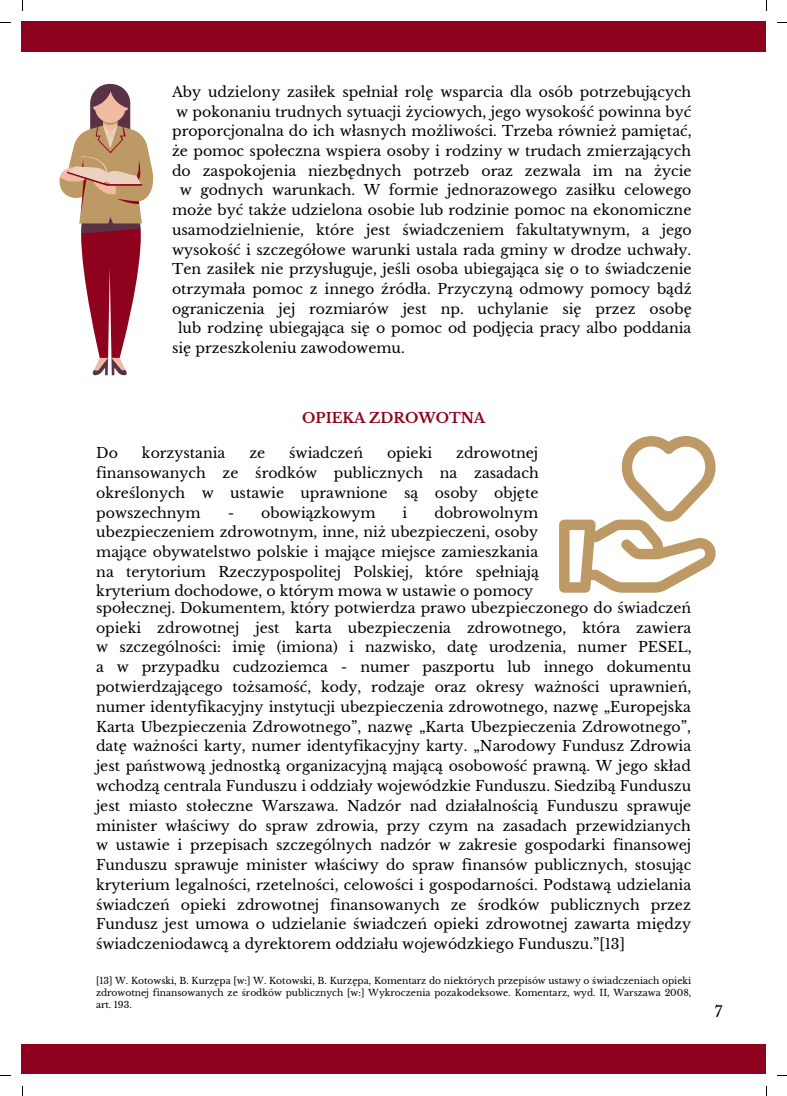
<style>
.page{position:relative;width:787px;height:1096px;background:#fff}
.page>*{position:absolute;margin:0;border:0;box-sizing:border-box;transform-origin:0 0}
.t1{font:15px "Libre Baskerville";color:#000}
.t2{font:14.12px/19.8px "Libre Baskerville";color:#000;text-align:justify}
.t3{font:700 14.12px "Libre Baskerville";color:#8e021d}
.t4{font:9.12px/12.1px "Libre Baskerville";color:#000;text-align:justify}
</style>
<div class="page">
<div style="left:22px;top:22px;width:744px;height:30px;background:#8e021d"></div>
<div style="left:22px;top:1044px;width:744px;height:29px;background:#8e021d"></div>
<svg style="left:559px;top:436px;width:157px;height:156px"></svg>
<svg style="left:59px;top:84px;width:95px;height:291px"></svg>
<p class="t2" style="left:172px;top:82px;width:521px">Aby udzielony zasiłek spełniał rolę wsparcia dla osób potrzebujących</p>
<p class="t2" style="left:176px;top:102px;width:517px">w pokonaniu trudnych sytuacji życiowych, jego wysokość powinna być</p>
<p class="t2" style="left:172px;top:121px;width:521px">proporcjonalna do ich własnych możliwości. Trzeba również pamiętać,</p>
<p class="t2" style="left:172px;top:141px;width:520px">że pomoc społeczna wspiera osoby i rodziny w trudach zmierzających</p>
<p class="t2" style="left:172px;top:161px;width:521px">do zaspokojenia niezbędnych potrzeb oraz zezwala im na życie</p>
<p class="t2" style="left:180px;top:180px;width:513px">w godnych warunkach. W formie jednorazowego zasiłku celowego</p>
<p class="t2" style="left:172px;top:200px;width:521px">może być także udzielona osobie lub rodzinie pomoc na ekonomiczne</p>
<p class="t2" style="left:172px;top:220px;width:521px">usamodzielnienie, które jest świadczeniem fakultatywnym, a jego</p>
<p class="t2" style="left:172px;top:240px;width:521px">wysokość i szczegółowe warunki ustala rada gminy w drodze uchwały.</p>
<p class="t2" style="left:172px;top:259px;width:521px">Ten zasiłek nie przysługuje, jeśli osoba ubiegająca się o to świadczenie</p>
<p class="t2" style="left:172px;top:279px;width:521px">otrzymała pomoc z innego źródła. Przyczyną odmowy pomocy bądź</p>
<p class="t2" style="left:172px;top:299px;width:521px">ograniczenia jej rozmiarów jest np. uchylanie się przez osobę</p>
<p class="t2" style="left:178px;top:318px;width:515px">lub rodzinę ubiegająca się o pomoc od podjęcia pracy albo poddania</p>
<p class="t2" style="left:172px;top:338px;width:234px">się przeszkoleniu zawodowemu.</p>
<p class="t3" style="left:302px;top:409px;width:185px">OPIEKA ZDROWOTNA</p>
<p class="t2" style="left:96px;top:443px;width:444px;text-indent:360px">zdrowotnej finansowanych ze środków publicznych na zasadach określonych w ustawie uprawnione są osoby objęte powszechnym</p>
<p class="t2" style="left:96px;top:443px;width:23px">Do</p>
<p class="t2" style="left:142px;top:443px;width:85px">korzystania</p>
<p class="t2" style="left:249px;top:443px;width:17px">ze</p>
<p class="t2" style="left:289px;top:443px;width:75px">świadczeń</p>
<p class="t2" style="left:387px;top:443px;width:47px">opieki</p>
<p class="t2" style="left:96px;top:502px;width:444px;text-indent:338px">dobrowolnym ubezpieczeniem zdrowotnym, inne, niż ubezpieczeni, osoby mające obywatelstwo polskie i mające miejsce zamieszkania na terytorium Rzeczypospolitej Polskiej, które spełniają kryterium dochodowe, o którym mowa w ustawie o pomocy</p>
<p class="t2" style="left:228px;top:502px;width:149px">- obowiązkowym</p>
<p class="t2" style="left:403px;top:502px;width:6px">i</p>
<p class="t2" style="left:96px;top:598px;width:597px">społecznej. Dokumentem, który potwierdza prawo ubezpieczonego do świadczeń opieki zdrowotnej jest karta ubezpieczenia zdrowotnego, która zawiera w szczególności: imię (imiona) i nazwisko, datę urodzenia, numer PESEL, a w przypadku cudzoziemca - numer paszportu lub innego dokumentu potwierdzającego tożsamość, kody, rodzaje oraz okresy ważności uprawnień, numer identyfikacyjny instytucji ubezpieczenia zdrowotnego, nazwę „Europejska Karta Ubezpieczenia Zdrowotnego”, nazwę „Karta Ubezpieczenia Zdrowotnego”, datę ważności karty, numer identyfikacyjny karty. „Narodowy Fundusz Zdrowia jest państwową jednostką organizacyjną mającą osobowość prawną. W jego skład wchodzą centrala Funduszu i oddziały wojewódzkie Funduszu. Siedzibą Funduszu jest miasto stołeczne Warszawa. Nadzór nad działalnością Funduszu sprawuje minister właściwy do spraw zdrowia, przy czym na zasadach przewidzianych w ustawie i przepisach szczególnych nadzór w zakresie gospodarki finansowej Funduszu sprawuje minister właściwy do spraw finansów publicznych, stosując kryterium legalności, rzetelności, celowości i gospodarności. Podstawą udzielania świadczeń opieki zdrowotnej finansowanych ze środków publicznych przez Fundusz jest umowa o udzielanie świadczeń opieki zdrowotnej zawarta między świadczeniodawcą a dyrektorem oddziału wojewódzkiego Funduszu.”[13]</p>
<p class="t4" style="left:96px;top:974px;width:597px">[13] W. Kotowski, B. Kurzępa [w:] W. Kotowski, B. Kurzępa, Komentarz do niektórych przepisów ustawy o świadczeniach opieki zdrowotnej finansowanych ze środków publicznych [w:] Wykroczenia pozakodeksowe. Komentarz, wyd. II, Warszawa 2008, art. 193.</p>
<p class="t1" style="left:715px;top:1002px;width:9px">7</p>
</div>
